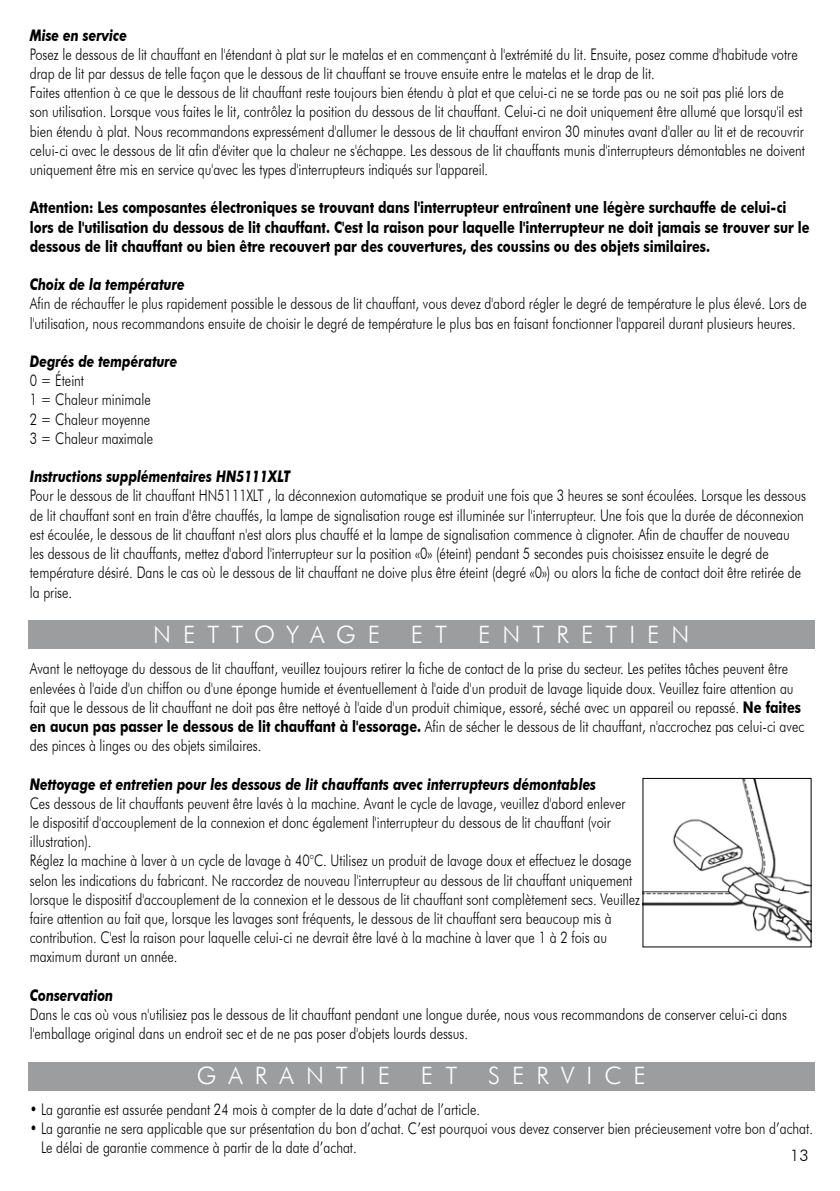
<style>
.page{position:relative;width:840px;height:1191px;background:#fff}
.page>*{position:absolute;margin:0;border:0;box-sizing:border-box;transform-origin:0 0}
.t1{font:300 24px "Futura BT";letter-spacing:.5em;color:#fff}
.t2{font:300 16px/19.2px "Futura BT";color:#000;scale:.8 1}
.t3{font:700 16px/19.2px "Futura BT";color:#000;scale:.8 1}
.t4{font:italic 700 16px "Futura BT";color:#000;scale:.8 1}
.t5{font:300 16px "Futura BT";color:#000}
.s1{font-weight:700}
</style>
<div class="page">
<div style="left:28px;top:620px;width:786px;height:29px;background:#9c9d9f"></div>
<div style="left:28px;top:1062px;width:786px;height:28px;background:#9c9d9f"></div>
<img style="left:644px;top:780px;width:165px;height:162px">
<p class="t4" style="left:30px;top:25px;width:123px">Mise en service</p>
<p class="t2" style="left:30px;top:44px;width:970px">Posez le dessous de lit chauffant en l'étendant à plat sur le matelas et en commençant à l'extrémité du lit. Ensuite, posez comme d'habitude votre drap de lit par dessus de telle façon que le dessous de lit chauffant se trouve ensuite entre le matelas et le drap de lit.<br>Faites attention à ce que le dessous de lit chauffant reste toujours bien étendu à plat et que celui-ci ne se torde pas ou ne soit pas plié lors de son utilisation. Lorsque vous faites le lit, contrôlez la position du dessous de lit chauffant. Celui-ci ne doit uniquement être allumé que lorsqu'il est bien étendu à plat. Nous recommandons expressément d'allumer le dessous de lit chauffant environ 30 minutes avant d'aller au lit et de recouvrir celui-ci avec le dessous de lit afin d'éviter que la chaleur ne s'échappe. Les dessous de lit chauffants munis d'interrupteurs démontables ne doivent uniquement être mis en service qu'avec les types d'interrupteurs indiqués sur l'appareil.</p>
<p class="t3" style="left:30px;top:198px;width:975px">Attention: Les composantes électroniques se trouvant dans l'interrupteur entraînent une légère surchauffe de celui-ci lors de l'utilisation du dessous de lit chauffant. C'est la raison pour laquelle l'interrupteur ne doit jamais se trouver sur le dessous de lit chauffant ou bien être recouvert par des couvertures, des coussins ou des objets similaires.</p>
<p class="t4" style="left:30px;top:275px;width:195px">Choix de la température</p>
<p class="t2" style="left:30px;top:294px;width:972px">Afin de réchauffer le plus rapidement possible le dessous de lit chauffant, vous devez d'abord régler le degré de température le plus élevé. Lors de l'utilisation, nous recommandons ensuite de choisir le degré de température le plus bas en faisant fonctionner l'appareil durant plusieurs heures.</p>
<p class="t4" style="left:30px;top:351px;width:186px">Degrés de température</p>
<p class="t2" style="left:30px;top:371px;width:156px">0 = Éteint<br>1 = Chaleur minimale<br>2 = Chaleur moyenne<br>3 = Chaleur maximale</p>
<p class="t4" style="left:30px;top:467px;width:327px">Instructions supplémentaires HN5111XLT</p>
<p class="t2" style="left:30px;top:486px;width:971px">Pour le dessous de lit chauffant HN5111XLT , la déconnexion automatique se produit une fois que 3 heures se sont écoulées. Lorsque les dessous de lit chauffant sont en train d'être chauffés, la lampe de signalisation rouge est illuminée sur l'interrupteur. Une fois que la durée de déconnexion est écoulée, le dessous de lit chauffant n'est alors plus chauffé et la lampe de signalisation commence à clignoter. Afin de chauffer de nouveau les dessous de lit chauffants, mettez d'abord l'interrupteur sur la position «0» (éteint) pendant 5 secondes puis choisissez ensuite le degré de température désiré. Dans le cas où le dessous de lit chauffant ne doive plus être éteint (degré «0») ou alors la fiche de contact doit être retirée de la prise.</p>
<h1 class="t1" style="left:153px;top:620px;width:228px">NETTOYAGE</h1>
<h1 class="t1" style="left:411px;top:620px;width:38px">E T</h1>
<h1 class="t1" style="left:478px;top:620px;width:213px">ENTRETIEN</h1>
<p class="t2" style="left:30px;top:659px;width:968px">Avant le nettoyage du dessous de lit chauffant, veuillez toujours retirer la fiche de contact de la prise du secteur. Les petites tâches peuvent être enlevées à l'aide d'un chiffon ou d'une éponge humide et éventuellement à l'aide d'un produit de lavage liquide doux. Veuillez faire attention au fait que le dessous de lit chauffant ne doit pas être nettoyé à l'aide d'un produit chimique, essoré, séché avec un appareil ou repassé. <span class="s1">Ne faites en aucun pas passer le dessous de lit chauffant à l'essorage.</span> Afin de sécher le dessous de lit chauffant, n'accrochez pas celui-ci avec des pinces à linges ou des objets similaires.</p>
<p class="t4" style="left:30px;top:774px;width:709px">Nettoyage et entretien pour les dessous de lit chauffants avec interrupteurs démontables</p>
<p class="t2" style="left:30px;top:793px;width:764px">Ces dessous de lit chauffants peuvent être lavés à la machine. Avant le cycle de lavage, veuillez d'abord enlever<br>le dispositif d'accouplement de la connexion et donc également l'interrupteur du dessous de lit chauffant (voir illustration).<br>Réglez la machine à laver à un cycle de lavage à 40°C. Utilisez un produit de lavage doux et effectuez le dosage selon les indications du fabricant. Ne raccordez de nouveau l'interrupteur au dessous de lit chauffant uniquement lorsque le dispositif d'accouplement de la connexion et le dessous de lit chauffant sont complètement secs. Veuillez faire attention au fait que, lorsque les lavages sont fréquents, le dessous de lit chauffant sera beaucoup mis à contribution. C'est la raison pour laquelle celui-ci ne devrait être lavé à la machine à laver que 1 à 2 fois au maximum durant un année.</p>
<p class="t4" style="left:30px;top:985px;width:106px">Conservation</p>
<p class="t2" style="left:30px;top:1004px;width:947px">Dans le cas où vous n'utilisiez pas le dessous de lit chauffant pendant une longue durée, nous vous recommandons de conserver celui-ci dans l'emballage original dans un endroit sec et de ne pas poser d'objets lourds dessus.</p>
<h1 class="t1" style="left:197px;top:1061px;width:194px">GARANTIE</h1>
<h1 class="t1" style="left:421px;top:1061px;width:38px">E T</h1>
<h1 class="t1" style="left:488px;top:1061px;width:159px">SERVICE</h1>
<p class="t2" style="left:30px;top:1099px;width:564px">• La garantie est assurée pendant 24 mois à compter de la date d’achat de l’article.</p>
<p class="t2" style="left:41px;top:1118px;width:965px;text-indent:-11px">• La garantie ne sera applicable que sur présentation du bon d’achat. C’est pourquoi vous devez conserver bien précieusement votre bon d’achat.<br>Le délai de garantie commence à partir de la date d’achat.</p>
<p class="t5" style="left:789px;top:1145px;width:20px">13</p>
</div>
